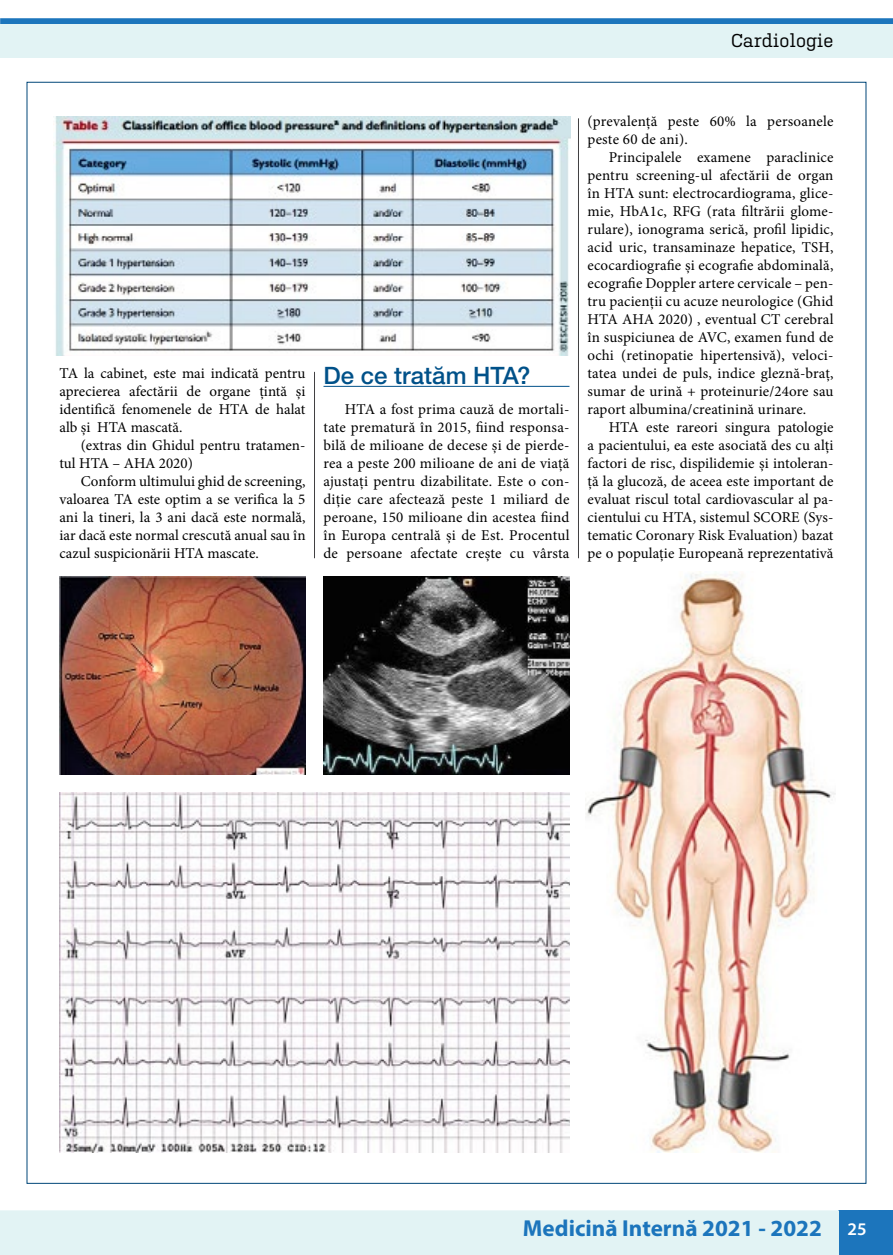
<style>
.page{position:relative;width:893px;height:1255px;background:#fff}
.page>*{position:absolute;margin:0;border:0;box-sizing:border-box;transform-origin:0 0}
.t1{font:500 24px "Helvetica Neue LT Pro";color:#005189}
.t2{font:700 23.1px "Myriad Pro";color:#1c75bc}
.t3{font:18.6px "Kulturista";color:#000}
.t4{font:15px/18px "Minion Pro";letter-spacing:.005em;color:#000;text-align:justify}
.s1{font-weight:600;font-size:17.85px;color:#fff}
</style>
<div class="page">
<div style="left:839px;top:1210px;width:54px;height:44px;background:#1c75bc"></div>
<div style="left:0;top:1210px;width:839px;height:44px;background:#e2f3f4"></div>
<div style="left:0;top:18px;width:893px;height:6px;background:#1c75bc"></div>
<div style="left:0;top:24px;width:893px;height:34px;background:#e2f3f4"></div>
<hr style="left:578px;top:119px;width:1px;height:439px;background:#414042">
<hr style="left:314px;top:372px;width:1px;height:186px;background:#414042">
<hr style="left:323px;top:386px;width:246px;height:1px;background:#005189">
<img style="left:53px;top:116px;width:518px;height:239px">
<img style="left:60px;top:792px;width:509px;height:360px">
<img style="left:585px;top:571px;width:251px;height:581px">
<img style="left:323px;top:576px;width:246px;height:198px">
<img style="left:60px;top:576px;width:245px;height:198px">
<p class="t3" style="left:731px;top:27px;width:104px">Cardiologie</p>
<p class="t4" style="left:60px;top:364px;width:247px">TA la cabinet, este mai indicată pentru aprecierea afectării de organe țintă și identifică fenomenele de HTA de halat alb și HTA mascată.</p>
<p class="t4" style="left:60px;top:436px;width:247px;text-indent:21px">(extras din Ghidul pentru tratamen&shy;tul HTA – AHA 2020)</p>
<p class="t4" style="left:60px;top:472px;width:248px;text-indent:21px">Conform ultimului ghid de screening, valoarea TA este optim a se verifica la 5 ani la tineri, la 3 ani dacă este normală, iar dacă este normal crescută anual sau în cazul suspicionării HTA mascate.</p>
<h1 class="t1" style="left:323px;top:361px;width:209px">De ce tratăm HTA?</h1>
<p class="t4" style="left:323px;top:400px;width:247px;text-indent:21px">HTA a fost prima cauză de mortali&shy;tate prematură în 2015, fiind responsa&shy;bilă de milioane de decese și de pierde&shy;rea a peste 200 milioane de ani de viață ajustați pentru dizabilitate. Este o con&shy;diție care afectează peste 1 miliard de peroane, 150 milioane din acestea fiind în Europa centrală și de Est. Procentul de persoane afectate crește cu vârsta</p>
<p class="t4" style="left:587px;top:112px;width:247px">(prevalență peste 60% la persoanele peste 60 de ani).</p>
<p class="t4" style="left:587px;top:148px;width:247px;text-indent:21px">Principalele examene paraclinice pentru screening-ul afectării de organ în HTA sunt: electrocardiograma, glice&shy;mie, HbA1c, RFG (rata filtrării glome&shy;rulare), ionograma serică, profil lipidic, acid uric, transaminaze hepatice, TSH, ecocardiografie și ecografie abdominală, ecografie Doppler artere cervicale – pen&shy;tru pacienții cu acuze neurologice (Ghid HTA AHA 2020) , eventual CT cerebral în suspiciunea de AVC, examen fund de ochi (retinopatie hipertensivă), veloci&shy;tatea undei de puls, indice gleznă-braț, sumar de urină + proteinurie/24ore sau raport albumina/creatinină urinare.</p>
<p class="t4" style="left:587px;top:418px;width:247px;text-indent:21px">HTA este rareori singura patologie a pacientului, ea este asociată des cu alți factori de risc, dispilidemie și intoleran&shy;ță la glucoză, de aceea este important de evaluat riscul total cardiovascular al pa&shy;cientului cu HTA, sistemul SCORE (Sys&shy;tematic Coronary Risk Evaluation) bazat pe o populație Europeană reprezentativă</p>
<h2 class="t2" style="left:523px;top:1213px;width:345px">Medicină Internă 2021 - 2022 <span class="s1">25</span></h2>
</div>
